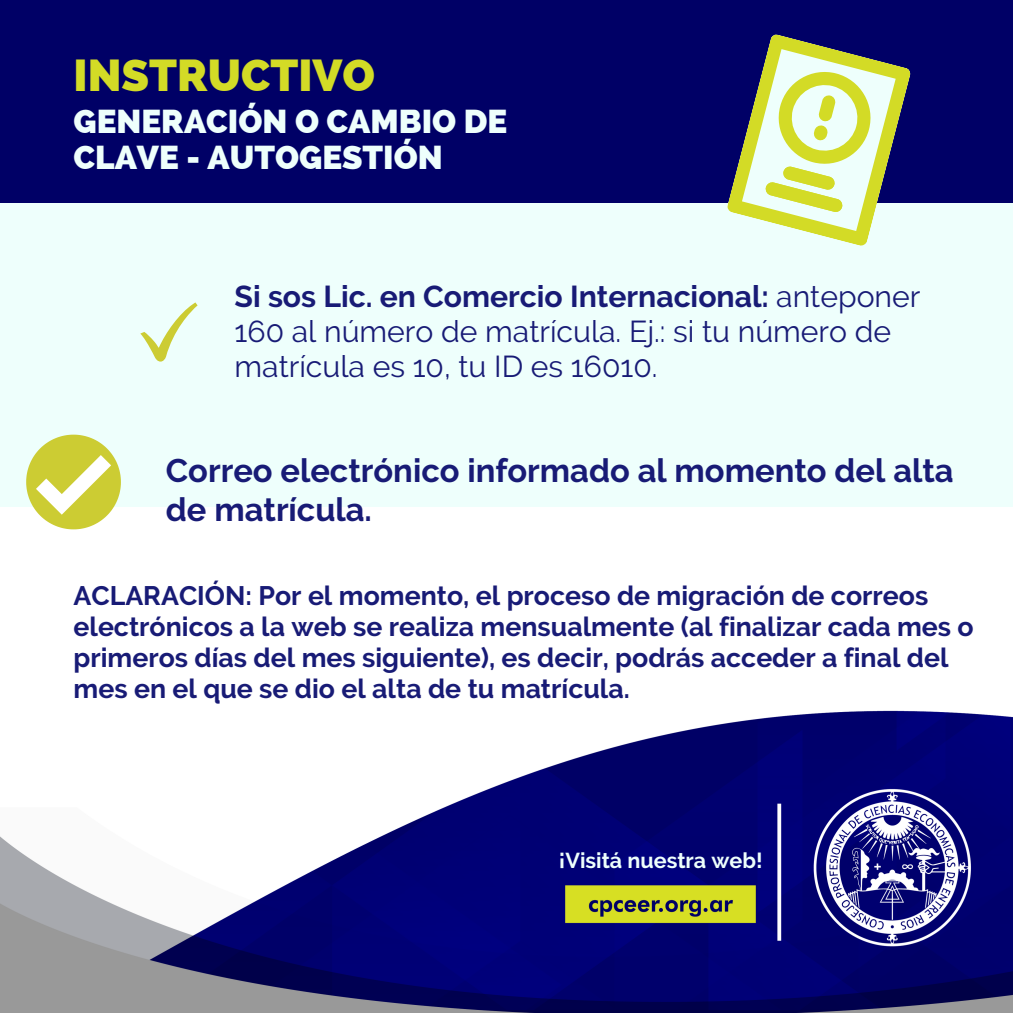
<style>
.page{position:relative;width:1013px;height:1013px;background:#fff}
.page>*{position:absolute;margin:0;border:0;box-sizing:border-box;transform-origin:0 0}
.t1{font:800 44.75px "Raleway";color:#d3db26}
.t2{font:800 33.12px/35.6px "Raleway";color:#eefffc}
.t3{font:700 32.62px/38.5px "Raleway";color:#181b76}
.t4{font:30.12px/34.8px "Raleway";color:#181b76}
.t5{font:700 26.62px/31px "Raleway";color:#181b76}
.t6{font:700 21.5px "Raleway";color:#eefffc}
.s1{font-weight:700}
</style>
<div class="page">
<img style="left:0;top:0;width:1012px;height:1012px">
<div style="left:0;top:202px;width:1012px;height:304px;background:#eefffc"></div>
<svg style="left:726px;top:33px;width:185px;height:213px;background:#aeb992"></svg>
<svg style="left:140px;top:302px;width:57px;height:59px"></svg>
<svg style="left:26px;top:434px;width:95px;height:95px"></svg>
<h1 class="t1" style="left:74px;top:49px;width:303px">INSTRUCTIVO</h1>
<h2 class="t2" style="left:74px;top:104px;width:435px">GENERACIÓN O CAMBIO DE<br>CLAVE - AUTOGESTIÓN</h2>
<h4 class="t4" style="left:234px;top:279px;width:687px"><span class="s1">Si sos Lic. en Comercio Internacional:</span> anteponer<br>160 al número de matrícula. Ej.: si tu número de matrícula es 10, tu ID es 16010.</h4>
<p class="t3" style="left:166px;top:451px;width:789px">Correo electrónico informado al momento del alta de matrícula.</p>
<p class="t5" style="left:74px;top:580px;width:901px">ACLARACIÓN: Por el momento, el proceso de migración de correos electrónicos a la web se realiza mensualmente (al finalizar cada mes o primeros días del mes siguiente), es decir, podrás acceder a final del mes en el que se dio el alta de tu matrícula.</p>
<p class="t6" style="left:559px;top:847px;width:205px">¡Visitá nuestra web!</p>
</div>
